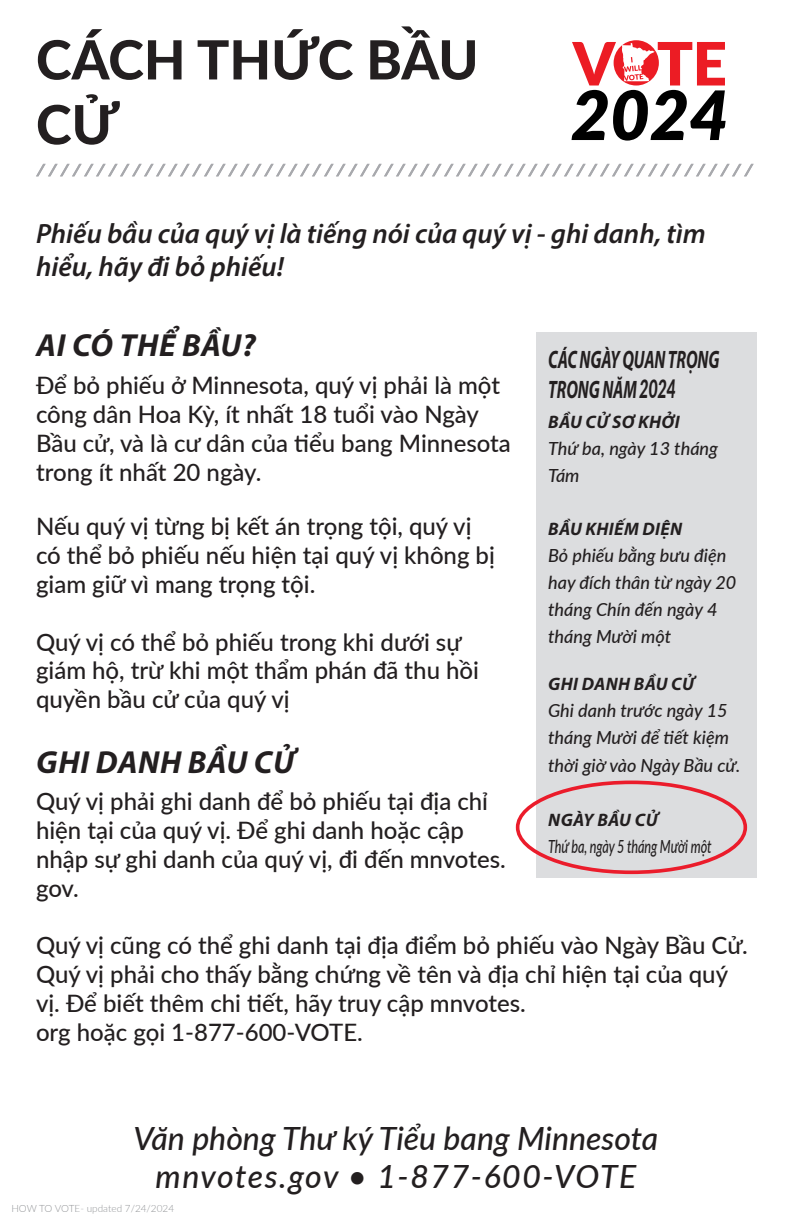
<style>
.page{position:relative;width:792px;height:1224px;background:#fff}
.page>*{position:absolute;margin:0;border:0;box-sizing:border-box;transform-origin:0 0}
.t1{font:italic 900 68.2px "Lato";color:#000}
.t2{font:800 54px/64.8px "Lato";color:#231f20}
.t3{font:italic 500 32px/38.4px "Lato";color:#231f20;text-align:center}
.Heading{font:italic 700 32px "Myriad Pro";letter-spacing:.02em;color:#231f20}
.Introduction{font:italic 600 28px/33.6px "Myriad Pro";color:#231f20}
.t4{font:italic 700 25.4px/30.4px "Myriad Pro";letter-spacing:-.005em;color:#231f20;scale:.65 1}
.Body{font:500 24px/28.8px "Lato";color:#231f20}
.t5{font:italic 500 18px/27.2px "Lato";color:#231f20}
.t6{font:italic 700 18px "Myriad Pro";letter-spacing:.02em;color:#231f20}
.t7{font:italic 500 18px "Lato";color:#231f20;scale:.7 1}
.t8{font:300 10px "Lato";color:#939598}
.s1{font-family:"Lato";font-weight:800}
</style>
<div class="page">
<div style="left:536px;top:333px;width:221px;height:545px;background:#dcdddf"></div>
<div style="left:516px;top:781px;width:231px;height:93px;border:4px solid #eb1c2b;border-radius:50%"></div>
<svg style="left:572px;top:42px;width:44px;height:44px"></svg>
<div style="left:614px;top:40px;width:45px;height:46px;background:#ec1c24;border-radius:50%"></div>
<svg style="left:622px;top:42px;width:103px;height:44px"></svg>
<svg style="left:40px;top:164px;width:712px;height:12px"></svg>
<p class="t2" style="left:36px;top:25px;width:444px">CÁCH THỨC BẦU<br>CỬ</p>
<h1 class="t1" style="left:571px;top:64px;width:160px">2024</h1>
<p class="Introduction" style="left:36px;top:216px;width:671px">Phiếu bầu của quý vị là tiếng nói của quý vị - ghi danh, tìm hiểu, hãy đi bỏ phiếu!</p>
<p class="Heading" style="left:36px;top:325px;width:221px">AI CÓ THỂ BẦU?</p>
<p class="Body" style="left:36px;top:370px;width:476px">Để bỏ phiếu ở Minnesota, quý vị phải là một công dân Hoa Kỳ, ít nhất 18 tuổi vào Ngày Bầu cử, và là cư dân của tiểu bang Minnesota trong ít nhất 20 ngày.</p>
<p class="Body" style="left:36px;top:511px;width:460px">Nếu quý vị từng bị kết án trọng tội, quý vị có thể bỏ phiếu nếu hiện tại quý vị không bị giam giữ vì mang trọng tội.</p>
<p class="Body" style="left:36px;top:626px;width:445px">Quý vị có thể bỏ phiếu trong khi dưới sự giám hộ, trừ khi một thẩm phán đã thu hồi quyền bầu cử của quý vị</p>
<p class="Heading" style="left:36px;top:741px;width:260px">GHI DANH BẦU CỬ</p>
<p class="Body" style="left:36px;top:786px;width:471px">Quý vị phải ghi danh để bỏ phiếu tại địa chỉ hiện tại của quý vị. Để ghi danh hoặc cập nhập sự ghi danh của quý vị, đi đến mnvotes. gov.</p>
<p class="Body" style="left:36px;top:930px;width:713px">Quý vị cũng có thể ghi danh tại địa điểm bỏ phiếu vào Ngày Bầu Cử.<br>Quý vị phải cho thấy bằng chứng về tên và địa chỉ hiện tại của quý vị. Để biết thêm chi tiết, hãy truy cập mnvotes.<br>org hoặc gọi 1-877-600-VOTE.</p>
<p class="t4" style="left:548px;top:343px;width:265px">CÁC NGÀY QUAN TRỌNG<br>TRONG NĂM <span class="s1">2024</span></p>
<p class="t6" style="left:548px;top:410px;width:133px">BẦU CỬ SƠ KHỞI</p>
<p class="t5" style="left:548px;top:434px;width:171px">Thứ ba, ngày 13 tháng<br>Tám</p>
<p class="t6" style="left:548px;top:517px;width:135px">BẦU KHIẾM DIỆN</p>
<p class="t5" style="left:548px;top:541px;width:190px">Bỏ phiếu bằng bưu điện hay đích thân từ ngày 20 tháng Chín đến ngày 4 tháng Mười một</p>
<p class="t6" style="left:548px;top:672px;width:147px">GHI DANH BẦU CỬ</p>
<p class="t5" style="left:548px;top:696px;width:194px">Ghi danh trước ngày 15 tháng Mười để tiết kiệm thời giờ vào Ngày Bầu cử.</p>
<p class="t6" style="left:548px;top:808px;width:111px">NGÀY BẦU CỬ</p>
<p class="t7" style="left:548px;top:833px;width:235px">Thứ ba, ngày 5 tháng Mười một</p>
<h3 class="t3" style="left:134px;top:1118px;width:526px">Văn phòng Thư ký Tiểu bang Minnesota mnvotes.gov • 1-877-600-VOTE</h3>
<p class="t8" style="left:11px;top:1202px;width:164px">HOW TO VOTE- updated 7/24/2024</p>
</div>
